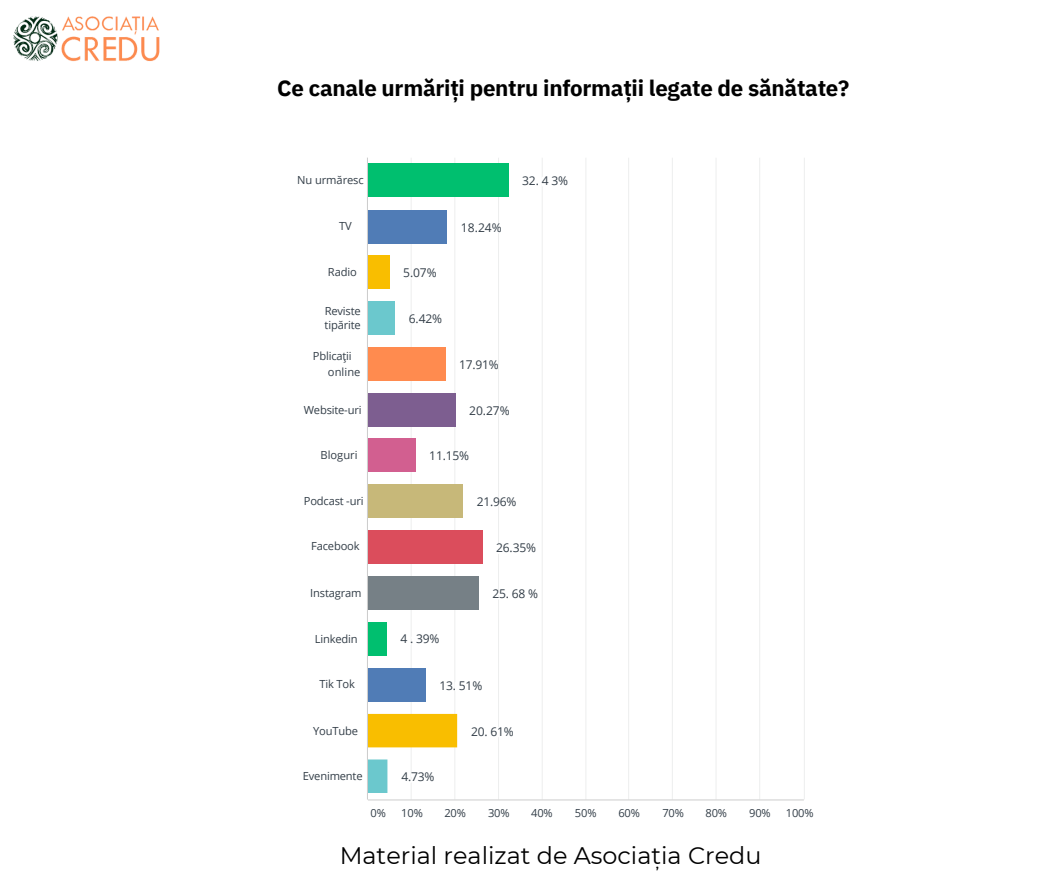
<style>
.page{position:relative;width:1058px;height:887px;background:#fff}
.page>*{position:absolute;margin:0;border:0;box-sizing:border-box;transform-origin:0 0}
.t1{font:23.85px "Montserrat";color:#000}
.t2{font:700 22.35px "IBM Plex Sans";letter-spacing:-.01em;color:#000}
.t3{font:12px "Open Sans";letter-spacing:-.015em;color:#333e48}
.t4{font:11.1px "Open Sans";letter-spacing:-.015em;color:#333e48}
</style>
<div class="page">
<img style="left:13px;top:16px;width:147px;height:45px">
<hr style="left:410px;top:158px;width:1px;height:641px;background:#edeeee">
<hr style="left:454px;top:158px;width:1px;height:641px;background:#edeeee">
<hr style="left:498px;top:158px;width:1px;height:641px;background:#edeeee">
<hr style="left:541px;top:158px;width:1px;height:641px;background:#edeeee">
<hr style="left:585px;top:158px;width:1px;height:641px;background:#edeeee">
<hr style="left:628px;top:158px;width:1px;height:641px;background:#edeeee">
<hr style="left:672px;top:158px;width:1px;height:641px;background:#edeeee">
<hr style="left:715px;top:158px;width:1px;height:641px;background:#edeeee">
<hr style="left:759px;top:158px;width:1px;height:641px;background:#edeeee">
<hr style="left:803px;top:158px;width:1px;height:641px;background:#edeeee">
<hr style="left:367px;top:158px;width:1px;height:641px;background:#ccc">
<hr style="left:368px;top:799px;width:435px;height:1px;background:#ccc">
<div style="left:367px;top:163px;width:141px;height:34px;background:#00bf6f"></div>
<div style="left:367px;top:210px;width:80px;height:33px;background:#507cb6"></div>
<div style="left:367px;top:255px;width:22px;height:34px;background:#f9be00"></div>
<div style="left:367px;top:301px;width:28px;height:33px;background:#6bc8cd"></div>
<div style="left:367px;top:347px;width:78px;height:34px;background:#ff8b4f"></div>
<div style="left:367px;top:393px;width:88px;height:33px;background:#7d5e90"></div>
<div style="left:367px;top:438px;width:48px;height:34px;background:#d25f90"></div>
<div style="left:367px;top:484px;width:96px;height:33px;background:#c7b879"></div>
<div style="left:367px;top:530px;width:115px;height:34px;background:#db4d5c"></div>
<div style="left:367px;top:576px;width:111px;height:33px;background:#768086"></div>
<div style="left:367px;top:621px;width:19px;height:34px;background:#00bf6f"></div>
<div style="left:367px;top:668px;width:58px;height:33px;background:#507cb6"></div>
<div style="left:367px;top:714px;width:90px;height:33px;background:#f9be00"></div>
<div style="left:367px;top:759px;width:20px;height:34px;background:#6bc8cd"></div>
<svg style="left:541px;top:174px;width:2px;height:14px"></svg>
<svg style="left:410px;top:267px;width:2px;height:13px"></svg>
<svg style="left:410px;top:311px;width:2px;height:16px"></svg>
<svg style="left:410px;top:632px;width:2px;height:19px"></svg>
<svg style="left:410px;top:769px;width:2px;height:15px"></svg>
<p class="t2" style="left:277px;top:73px;width:573px">Ce canale urmăriți pentru informații legate de sănătate?</p>
<p class="t4" style="left:297px;top:172px;width:68px">Nu urmăresc</p>
<p class="t3" style="left:522px;top:172px;width:47px">32. 4 3%</p>
<p class="t4" style="left:339px;top:218px;width:14px">TV</p>
<p class="t3" style="left:461px;top:219px;width:42px">18.24%</p>
<p class="t4" style="left:328px;top:264px;width:30px">Radio</p>
<p class="t4" style="left:325px;top:303px;width:37px">Reviste</p>
<p class="t4" style="left:324px;top:317px;width:38px">tipărite</p>
<p class="t4" style="left:313px;top:348px;width:40px">Pblicații</p>
<p class="t4" style="left:328px;top:364px;width:34px">online</p>
<p class="t4" style="left:304px;top:402px;width:59px">Website-uri</p>
<h3 class="t3" style="left:403px;top:264px;width:35px">5.07%</h3>
<p class="t3" style="left:409px;top:310px;width:35px">6.42%</p>
<p class="t3" style="left:459px;top:356px;width:41px">17.91%</p>
<p class="t3" style="left:469px;top:402px;width:42px">20.27%</p>
<p class="t4" style="left:320px;top:447px;width:39px">Bloguri</p>
<p class="t3" style="left:429px;top:447px;width:41px">11.15%</p>
<p class="t4" style="left:304px;top:493px;width:61px">Podcast -uri</p>
<p class="t3" style="left:476px;top:493px;width:41px">21.96%</p>
<p class="t4" style="left:311px;top:538px;width:50px">Facebook</p>
<p class="t3" style="left:496px;top:539px;width:41px">26.35%</p>
<p class="t4" style="left:310px;top:585px;width:53px">Instagram</p>
<p class="t3" style="left:492px;top:585px;width:47px">25. 68 %</p>
<p class="t4" style="left:315px;top:630px;width:44px">Linkedin</p>
<h1 class="t3" style="left:400px;top:630px;width:41px">4 . 39%</h1>
<p class="t4" style="left:319px;top:676px;width:37px">Tik Tok</p>
<p class="t3" style="left:439px;top:677px;width:44px">13. 51%</p>
<p class="t4" style="left:313px;top:722px;width:46px">YouTube</p>
<p class="t3" style="left:471px;top:722px;width:44px">20. 61%</p>
<p class="t4" style="left:303px;top:768px;width:61px">Evenimente</p>
<p class="t3" style="left:401px;top:768px;width:35px">4.73%</p>
<p class="t4" style="left:370px;top:805px;width:17px">0%</p>
<p class="t4" style="left:401px;top:805px;width:23px">10%</p>
<p class="t4" style="left:444px;top:805px;width:23px">20%</p>
<p class="t4" style="left:488px;top:805px;width:23px">30%</p>
<p class="t4" style="left:531px;top:805px;width:23px">40%</p>
<p class="t4" style="left:575px;top:805px;width:23px">50%</p>
<p class="t4" style="left:618px;top:805px;width:23px">60%</p>
<p class="t4" style="left:662px;top:805px;width:23px">70%</p>
<h2 class="t4" style="left:705px;top:805px;width:23px">80%</h2>
<p class="t4" style="left:749px;top:805px;width:23px">90%</p>
<p class="t4" style="left:785px;top:805px;width:29px">100%</p>
<h1 class="t1" style="left:340px;top:841px;width:423px">Material realizat de Asociația Credu</h1>
</div>
